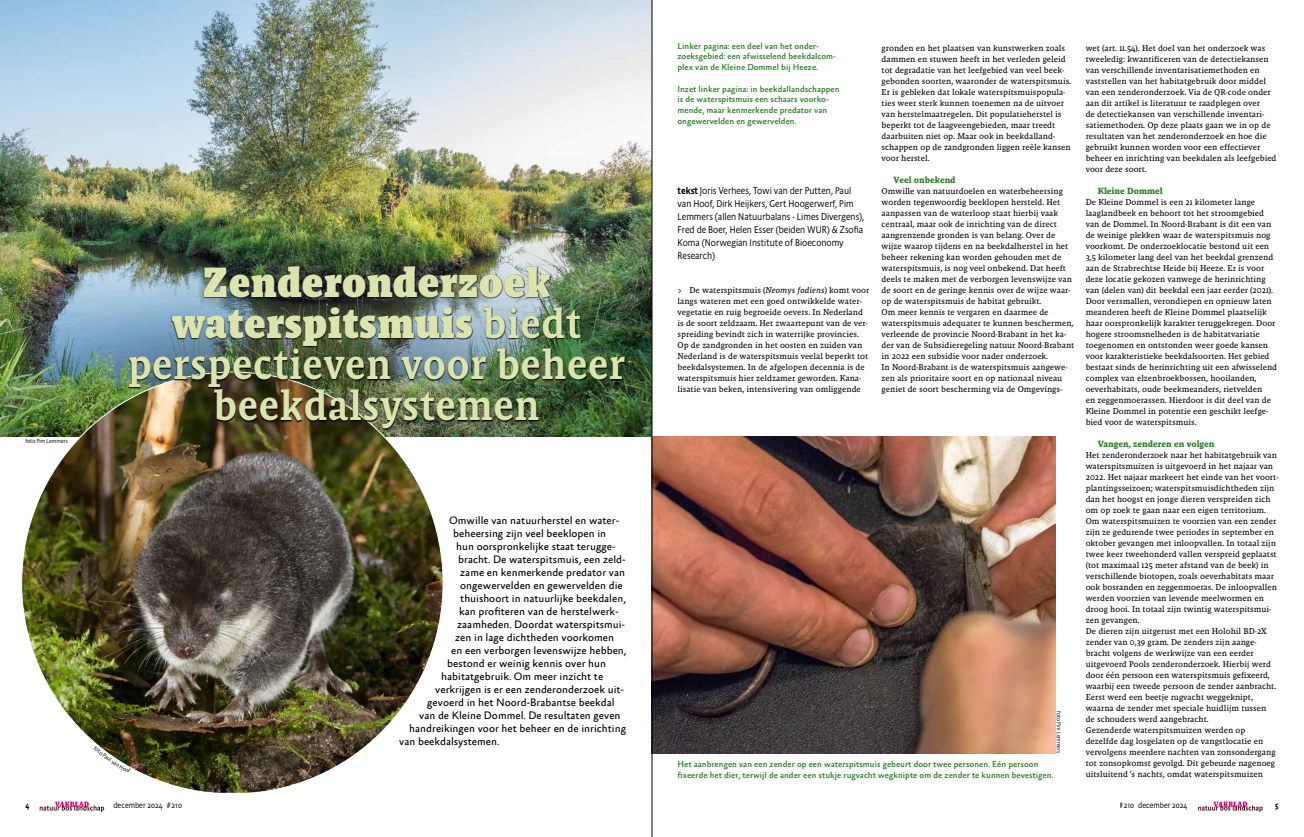
<style>
.page{position:relative;width:1304px;height:837px;background:#fff}
.page>*{position:absolute;margin:0;border:0;box-sizing:border-box;transform-origin:0 0}
.t1{font:500 43px/41px "Absara Headline Pro";letter-spacing:.01em;color:#dbe3af;text-align:center}
.t2{font:11px "Absara Sans Offc Pro";color:#000}
.t3{font:300 10px/13px "Absara Sans Headline Pro";color:#000}
.t4{font:700 9.2px "Malaga OT";color:#308329}
.t5{font:500 8.8px/10.5px "Absara Sans Offc Pro";color:#308329}
.t6{font:8.6px/11px "Malaga OT";color:#000}
.t7{font:300 8.3px "Absara Sans Headline Pro";color:#000}
.t8{font:500 8.3px "Absara Sans Headline Pro";color:#000}
.t9{font:300 6px "Absara Sans Headline Pro";color:#000}
.s1{font-weight:900}
.s2{font-weight:500}
.s3{font-style:italic}
</style>
<div class="page">
<img style="left:0;top:0;width:652px;height:437px">
<img style="left:653px;top:437px;width:402px;height:316px">
<img style="left:22px;top:372px;width:421px;height:420px">
<img style="left:128px;top:266px;width:499px;height:164px">
<svg style="left:40px;top:801px;width:64px;height:10px"></svg>
<svg style="left:1198px;top:801px;width:65px;height:10px"></svg>
<hr style="left:652px;top:0;width:1px;height:836px;background:#000">
<svg style="left:93px;top:745px;width:38px;height:27px"></svg>
<p class="t9" style="left:26px;top:437px;width:44px">foto Pim Lemmers</p>
<h1 class="t1" style="left:128px;top:262px;width:499px"><span class="s1">Zenderonderzoek waterspitsmuis</span> biedt perspectieven voor beheer beekdalsystemen</h1>
<p class="t2" style="left:449px;top:514px;width:172px">Omwille van natuurherstel en water-</p>
<p class="t2" style="left:453px;top:527px;width:154px">beheersing zijn veel beeklopen in</p>
<p class="t2" style="left:456px;top:540px;width:161px">hun oorspronkelijke staat terugge-</p>
<p class="t2" style="left:458px;top:553px;width:169px">bracht. De waterspitsmuis, een zeld-</p>
<p class="t2" style="left:460px;top:566px;width:166px">zame en kenmerkende predator van</p>
<p class="t2" style="left:460px;top:579px;width:164px">ongewervelden en gewervelden die</p>
<p class="t2" style="left:460px;top:592px;width:167px">thuishoort in natuurlijke beekdalen,</p>
<p class="t2" style="left:459px;top:605px;width:161px">kan profiteren van de herstelwerk-</p>
<p class="t2" style="left:457px;top:618px;width:169px">zaamheden. Doordat waterspitsmui-</p>
<p class="t2" style="left:455px;top:631px;width:160px">zen in lage dichtheden voorkomen</p>
<p class="t2" style="left:451px;top:644px;width:176px">en een verborgen levenswijze hebben,</p>
<p class="t2" style="left:447px;top:657px;width:160px">bestond er weinig kennis over hun</p>
<p class="t2" style="left:441px;top:670px;width:164px">habitatgebruik. Om meer inzicht te</p>
<p class="t2" style="left:435px;top:683px;width:190px">verkrijgen is er een zenderonderzoek uit-</p>
<p class="t2" style="left:427px;top:696px;width:189px">gevoerd in het Noord-Brabantse beekdal</p>
<p class="t2" style="left:419px;top:709px;width:203px">van de Kleine Dommel. De resultaten geven</p>
<p class="t2" style="left:409px;top:722px;width:218px">handreikingen voor het beheer en de inrichting</p>
<p class="t2" style="left:399px;top:735px;width:102px">van beekdalsystemen.</p>
<p class="t5" style="left:677px;top:41px;width:160px">Linker pagina: een deel van het onder&shy;zoeksgebied: een afwisselend beekdalcom&shy;plex van de Kleine Dommel bij Heeze.</p>
<p class="t5" style="left:677px;top:84px;width:164px">Inzet linker pagina: in beekdallandschappen is de waterspitsmuis een schaars voorko&shy;mende, maar kenmerkende predator van ongewervelden en gewervelden.</p>
<p class="t3" style="left:677px;top:184px;width:188px"><span class="s2">tekst</span> Joris Verhees, Towi van der Putten, Paul van Hoof, Dirk Heijkers, Gert Hoogerwerf, Pim Lemmers (allen Natuurbalans - Limes Divergens), Fred de Boer, Helen Esser (beiden WUR) &amp; Zsofia Koma (Norwegian Institute of Bioeconomy Research)</p>
<p class="t6" style="left:677px;top:284px;width:193px">&gt; De waterspitsmuis (<span class="s3">Neomys fodiens</span>) komt voor langs wateren met een goed ontwikkelde water&shy;vegetatie en ruig begroeide oevers. In Nederland is de soort zeldzaam. Het zwaartepunt van de ver&shy;spreiding bevindt zich in waterrijke provincies.<br>Op de zandgronden in het oosten en zuiden van Nederland is de waterspitsmuis veelal beperkt tot beekdalsystemen. In de afgelopen decennia is de waterspitsmuis hier zeldzamer geworden. Kana&shy;lisatie van beken, intensivering van omliggende</p>
<p class="t6" style="left:882px;top:42px;width:191px">gronden en het plaatsen van kunstwerken zoals dammen en stuwen heeft in het verleden geleid tot degradatie van het leefgebied van veel beek&shy;gebonden soorten, waaronder de waterspitsmuis.<br>Er is gebleken dat lokale waterspitsmuispopula&shy;ties weer sterk kunnen toenemen na de uitvoer van herstelmaatregelen. Dit populatieherstel is beperkt tot de laagveengebieden, maar treedt daarbuiten niet op. Maar ook in beekdalland&shy;schappen op de zandgronden liggen reële kansen voor herstel.</p>
<p class="t4" style="left:894px;top:174px;width:64px">Veel onbekend</p>
<p class="t6" style="left:882px;top:185px;width:194px">Omwille van natuurdoelen en waterbeheersing worden tegenwoordig beeklopen hersteld. Het aanpassen van de waterloop staat hierbij vaak centraal, maar ook de inrichting van de direct aangrenzende gronden is van belang. Over de wijze waarop tijdens en na beekdalherstel in het beheer rekening kan worden gehouden met de waterspitsmuis, is nog veel onbekend. Dat heeft deels te maken met de verborgen levenswijze van de soort en de geringe kennis over de wijze waar&shy;op de waterspitsmuis de habitat gebruikt.<br>Om meer kennis te vergaren en daarmee de waterspitsmuis adequater te kunnen beschermen, verleende de provincie Noord-Brabant in het ka&shy;der van de Subsidieregeling natuur Noord-Brabant in 2022 een subsidie voor nader onderzoek.<br>In Noord-Brabant is de waterspitsmuis aangewe&shy;zen als prioritaire soort en op nationaal niveau geniet de soort bescherming via de Omgevings-</p>
<p class="t9" style="left:1063px;top:710px;width:44px;rotate:90deg">foto Pim Lemmers</p>
<p class="t5" style="left:677px;top:759px;width:378px">Het aanbrengen van een zender op een waterspitsmuis gebeurt door twee personen. Eén persoon fixeerde het dier, terwijl de ander een stukje rugvacht wegknipte om de zender te kunnen bevestigen.</p>
<p class="t6" style="left:1086px;top:42px;width:192px">wet (art. 11.54). Het doel van het onderzoek was tweeledig: kwantificeren van de detectiekansen van verschillende inventarisatiemethoden en vaststellen van het habitatgebruik door middel van een zenderonderzoek. Via de QR-code onder aan dit artikel is literatuur te raadplegen over<br>de detectiekansen van verschillende inventari&shy;satiemethoden. Op deze plaats gaan we in op de resultaten van het zenderonderzoek en hoe die gebruikt kunnen worden voor een effectiever beheer en inrichting van beekdalen als leefgebied voor deze soort.</p>
<p class="t4" style="left:1098px;top:185px;width:67px">Kleine Dommel</p>
<p class="t6" style="left:1086px;top:196px;width:193px">De Kleine Dommel is een 21 kilometer lange laaglandbeek en behoort tot het stroomgebied van de Dommel. In Noord-Brabant is dit een van de weinige plekken waar de waterspitsmuis nog voorkomt. De onderzoeklocatie bestond uit een 3,5 kilometer lang deel van het beekdal grenzend aan de Strabrechtse Heide bij Heeze. Er is voor deze locatie gekozen vanwege de herinrichting van (delen van) dit beekdal een jaar eerder (2021).<br>Door versmallen, verondiepen en opnieuw laten meanderen heeft de Kleine Dommel plaatselijk haar oorspronkelijk karakter teruggekregen. Door hogere stroomsnelheden is de habitatvariatie toegenomen en ontstonden weer goede kansen voor karakteristieke beekdalsoorten. Het gebied bestaat sinds de herinrichting uit een afwisselend complex van elzenbroekbossen, hooilanden, oeverhabitats, oude beekmeanders, rietvelden<br>en zeggenmoerassen. Hierdoor is dit deel van de Kleine Dommel in potentie een geschikt leefge&shy;bied voor de waterspitsmuis.</p>
<p class="t4" style="left:1098px;top:438px;width:118px">Vangen, zenderen en volgen</p>
<p class="t6" style="left:1086px;top:449px;width:194px">Het zenderonderzoek naar het habitatgebruik van waterspitsmuizen is uitgevoerd in het najaar van 2022. Het najaar markeert het einde van het voort&shy;plantingsseizoen; waterspitsmuisdichtheden zijn dan het hoogst en jonge dieren verspreiden zich om op zoek te gaan naar een eigen territorium.<br>Om waterspitsmuizen te voorzien van een zender zijn ze gedurende twee periodes in september en oktober gevangen met inloopvallen. In totaal zijn twee keer tweehonderd vallen verspreid geplaatst (tot maximaal 125 meter afstand van de beek) in verschillende biotopen, zoals oeverhabitats maar ook bosranden en zeggenmoeras. De inloopvallen werden voorzien van levende meelwormen en droog hooi. In totaal zijn twintig waterspitsmui&shy;zen gevangen.<br>De dieren zijn uitgerust met een Holohil BD-2X zender van 0,39 gram. De zenders zijn aange&shy;bracht volgens de werkwijze van een eerder uitgevoerd Pools zenderonderzoek. Hierbij werd door één persoon een waterspitsmuis gefixeerd, waarbij een tweede persoon de zender aanbracht.<br>Eerst werd een beetje rugvacht weggeknipt, waarna de zender met speciale huidlijm tussen<br>de schouders werd aangebracht.<br>Gezenderde waterspitsmuizen werden op dezelfde dag losgelaten op de vangstlocatie en vervolgens meerdere nachten van zonsondergang tot zonsopkomst gevolgd. Dit gebeurde nagenoeg uitsluitend ’s nachts, omdat waterspitsmuizen</p>
<p class="t8" style="left:26px;top:799px;width:5px">4</p>
<p class="t7" style="left:113px;top:799px;width:70px">december 2024 # 210</p>
<p class="t7" style="left:1120px;top:799px;width:69px">#210 december 2024</p>
<p class="t8" style="left:1275px;top:799px;width:5px">5</p>
</div>
